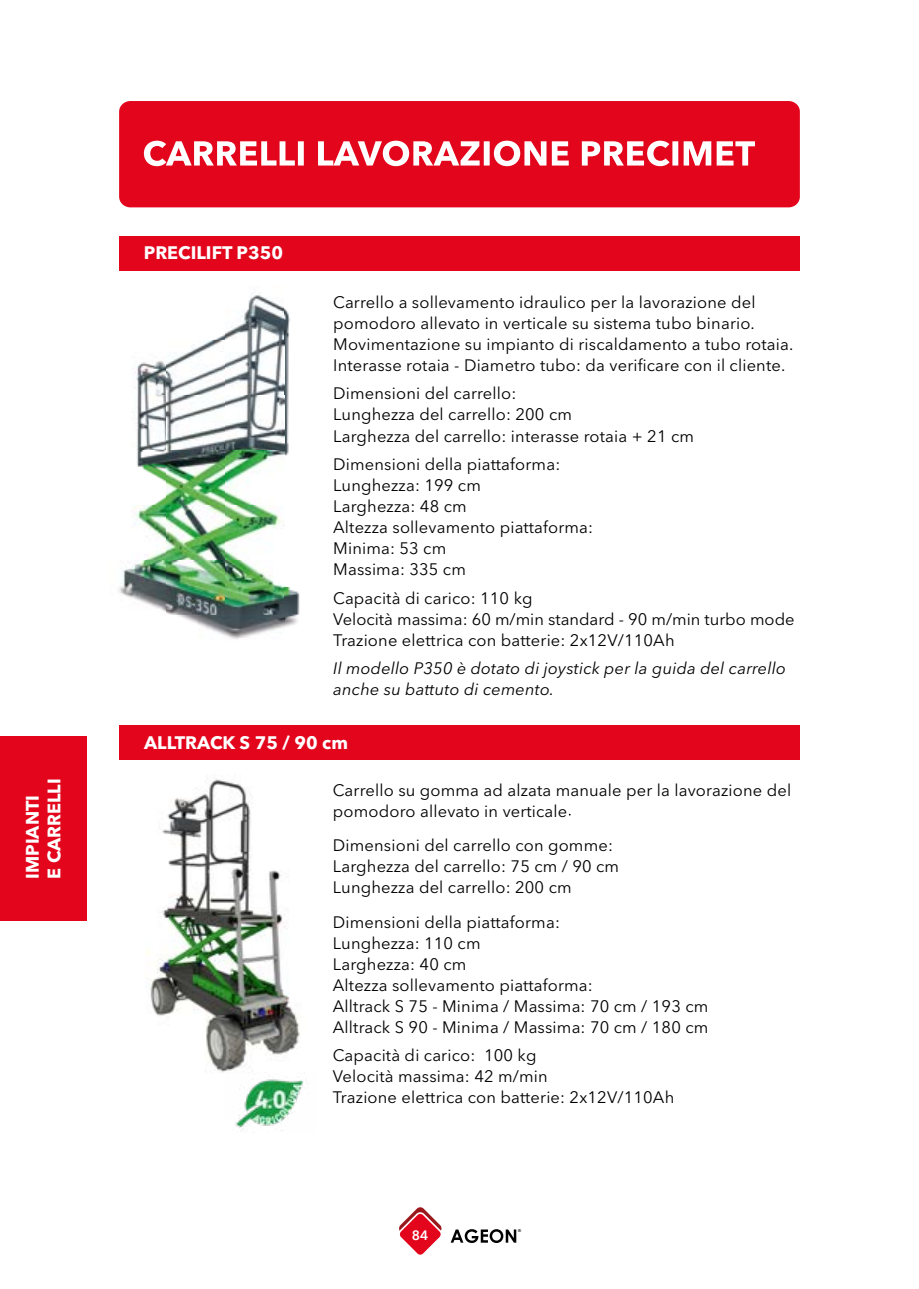
<style>
.page{position:relative;width:919px;height:1289px;background:#fff}
.page>*{position:absolute;margin:0;border:0;box-sizing:border-box;transform-origin:0 0}
.t1{font:700 18px/21.6px "Avenir Next LT Pro";color:#fff}
.t2{font:16.5px/21px "Avenir Next LT Pro";letter-spacing:.01em;color:#000}
.t3{font:italic 16.5px/21px "Avenir Next LT Pro";letter-spacing:.01em;color:#000}
.t4{font:600 13.5px "Avenir Next LT Pro";color:#fff}
.t5{font:700 4.05px "Arial";color:#020203}
</style>
<div class="page">
<svg style="left:451px;top:1229px;width:65px;height:13px"></svg>
<svg style="left:399px;top:1207px;width:43px;height:48px"></svg>
<div style="left:119px;top:101px;width:680px;height:106px;background:#e3051c;border-radius:11px"></div>
<svg style="left:144px;top:141px;width:611px;height:25px"></svg>
<img style="left:145px;top:779px;width:156px;height:294px">
<img style="left:226px;top:1072px;width:82px;height:59px">
<div style="left:119px;top:725px;width:680px;height:34px;background:#e3051c"></div>
<div style="left:120px;top:236px;width:680px;height:34px;background:#e3051c"></div>
<img style="left:119px;top:293px;width:181px;height:346px">
<div style="left:0;top:736px;width:86px;height:184px;background:#e3051c"></div>
<p class="t1" style="left:21px;top:878px;width:102px;rotate:-90deg">IMPIANTI<br>E CARRELLI</p>
<p class="t1" style="left:144px;top:242px;width:141px">PRECILIFT P350</p>
<p class="t2" style="left:333px;top:291px;width:461px">Carrello a sollevamento idraulico per la lavorazione del pomodoro allevato in verticale su sistema tubo binario.<br>Movimentazione su impianto di riscaldamento a tubo rotaia.<br>Interasse rotaia - Diametro tubo: da verificare con il cliente.</p>
<p class="t2" style="left:333px;top:383px;width:362px">Dimensioni del carrello:<br>Lunghezza del carrello: 200 cm<br>Larghezza del carrello: interasse rotaia + 21 cm</p>
<p class="t2" style="left:333px;top:453px;width:261px">Dimensioni della piattaforma:<br>Lunghezza: 199 cm<br>Larghezza: 48 cm<br>Altezza sollevamento piattaforma:<br>Minima: 53 cm<br>Massima: 335 cm</p>
<p class="t2" style="left:333px;top:587px;width:463px">Capacità di carico: 110 kg<br>Velocità massima: 60 m/min standard - 90 m/min turbo mode<br>Trazione elettrica con batterie: 2x12V/110Ah</p>
<p class="t3" style="left:333px;top:658px;width:454px">Il modello P350 è dotato di joystick per la guida del carrello anche su battuto di cemento.</p>
<p class="t1" style="left:144px;top:731px;width:205px">ALLTRACK S 75 / 90 cm</p>
<p class="t2" style="left:333px;top:779px;width:460px">Carrello su gomma ad alzata manuale per la lavorazione del pomodoro allevato in verticale</p>
<p class="t2" style="left:333px;top:834px;width:288px">Dimensioni del carrello con gomme:<br>Larghezza del carrello: 75 cm / 90 cm<br>Lunghezza del carrello: 200 cm</p>
<p class="t2" style="left:333px;top:911px;width:377px">Dimensioni della piattaforma:<br>Lunghezza: 110 cm<br>Larghezza: 40 cm<br>Altezza sollevamento piattaforma:<br>Alltrack S 75 - Minima / Massima: 70 cm / 193 cm<br>Alltrack S 90 - Minima / Massima: 70 cm / 180 cm</p>
<p class="t2" style="left:333px;top:1045px;width:343px">Capacità di carico: 100 kg<br>Velocità massima: 42 m/min<br>Trazione elettrica con batterie: 2x12V/110Ah</p>
<p class="t4" style="left:412px;top:1226px;width:18px">84</p>
<p class="t5" style="left:518px;top:1228px;width:4px">®</p>
</div>
